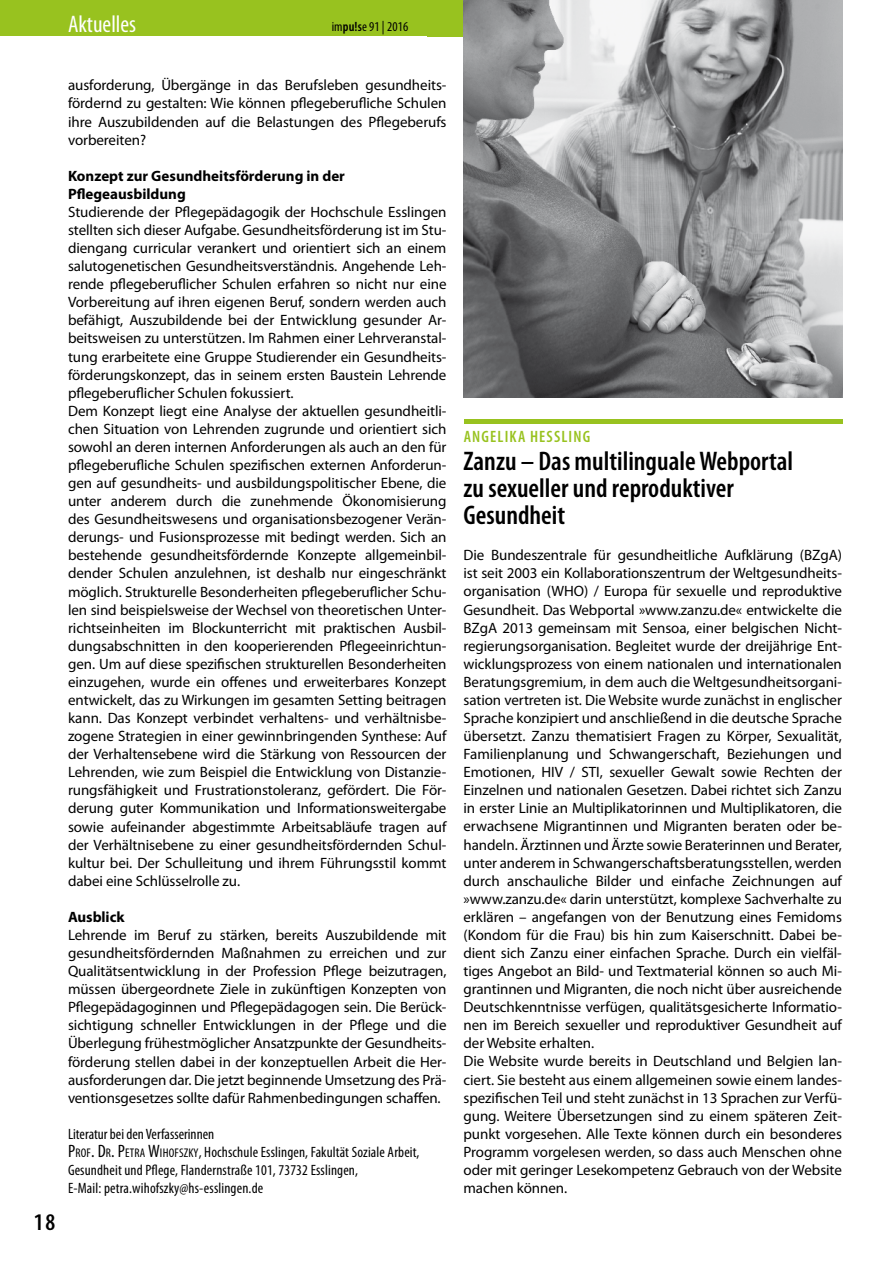
<style>
.page{position:relative;width:893px;height:1263px;background:#fff}
.page>*{position:absolute;margin:0;border:0;box-sizing:border-box;transform-origin:0 0}
.t1{font:600 condensed 27px/27.2px "Myriad Pro";color:#000}
.t2{font:condensed 24px "Myriad Pro";color:#fff}
.t3{font:600 condensed 24px "Myriad Pro";color:#000}
.t4{font:600 condensed 16.5px "Myriad Pro";letter-spacing:.07em;color:#98c21f}
.t5{font:15px/18.1px "Myriad Pro";letter-spacing:-.005em;color:#000;text-align:justify}
.t6{font:condensed 15px/18px "Myriad Pro";letter-spacing:.01em;color:#000}
.t7{font:700 15px/18px "Myriad Pro";color:#000}
.t8{font:condensed 13.5px "Myriad Pro";letter-spacing:.01em;color:#000}
.s1{font-weight:600}
.s2{font-size:18px}
.s3{font-size:12.6px}
</style>
<div class="page">
<div style="left:0;top:0;width:446px;height:36px;background:#98c21f"></div>
<div style="left:427px;top:0;width:79px;height:36px;background:#98c21f"></div>
<img style="left:463px;top:0;width:379px;height:398px">
<hr style="left:464px;top:420px;width:378px;height:4px;background:#98c21f">
<h2 class="t2" style="left:68px;top:11px;width:70px">Aktuelles</h2>
<p class="t8" style="left:332px;top:20px;width:78px">im<span class="s1">pu!s</span>e 91 | 2016</p>
<h2 class="t3" style="left:34px;top:1209px;width:23px">18</h2>
<p class="t5" style="left:68px;top:77px;width:380px">ausforderung, Übergänge in das Berufsleben gesundheits&shy;fördernd zu gestalten: Wie können pflegeberufliche Schulen ihre Auszubildenden auf die Belastungen des Pflegeberufs vorbereiten?</p>
<p class="t7" style="left:68px;top:167px;width:278px">Konzept zur Gesundheitsförderung in der<br>Pflegeausbildung</p>
<p class="t5" style="left:68px;top:203px;width:380px;text-align:left">Studierende der Pflegepädagogik der Hochschule Esslingen stellten sich dieser Aufgabe. Gesundheitsförderung ist im Stu&shy;diengang curricular verankert und orientiert sich an einem salutogenetischen Gesundheitsverständnis. Angehende Leh&shy;rende pflegeberuflicher Schulen erfahren so nicht nur eine Vorbereitung auf ihren eigenen Beruf, sondern werden auch befähigt, Auszubildende bei der Entwicklung gesunder Ar&shy;beitsweisen zu unterstützen. Im Rahmen einer Lehrveranstal&shy;tung erarbeitete eine Gruppe Studierender ein Gesundheits&shy;förderungskonzept, das in seinem ersten Baustein Lehrende pflegeberuflicher Schulen fokussiert.<br>Dem Konzept liegt eine Analyse der aktuellen gesundheitli&shy;chen Situation von Lehrenden zugrunde und orientiert sich sowohl an deren internen Anforderungen als auch an den für pflegeberufliche Schulen spezifischen externen Anforderun&shy;gen auf gesundheits- und ausbildungspolitischer Ebene, die unter anderem durch die zunehmende Ökonomisierung des Gesundheitswesens und organisationsbezogener Verän&shy;derungs- und Fusionsprozesse mit bedingt werden. Sich an bestehende gesundheitsfördernde Konzepte allgemeinbil&shy;dender Schulen anzulehnen, ist deshalb nur eingeschränkt möglich. Strukturelle Besonderheiten pflegeberuflicher Schu&shy;len sind beispielsweise der Wechsel von theoretischen Unter&shy;richtseinheiten im Blockunterricht mit praktischen Ausbil&shy;dungsabschnitten in den kooperierenden Pflegeeinrichtun&shy;gen. Um auf diese spezifischen strukturellen Besonderheiten einzugehen, wurde ein offenes und erweiterbares Konzept entwickelt, das zu Wirkungen im gesamten Setting beitragen kann. Das Konzept verbindet verhaltens- und verhältnisbe&shy;zogene Strategien in einer gewinnbringenden Synthese: Auf der Verhaltensebene wird die Stärkung von Ressourcen der Lehrenden, wie zum Beispiel die Entwicklung von Distanzie&shy;rungsfähigkeit und Frustrationstoleranz, gefördert. Die För&shy;derung guter Kommunikation und Informationsweitergabe sowie aufeinander abgestimmte Arbeitsabläufe tragen auf der Verhältnisebene zu einer gesundheitsfördernden Schul&shy;kultur bei. Der Schulleitung und ihrem Führungsstil kommt dabei eine Schlüsselrolle zu.</p>
<p class="t7" style="left:68px;top:908px;width:58px">Ausblick</p>
<p class="t5" style="left:68px;top:926px;width:380px">Lehrende im Beruf zu stärken, bereits Auszubildende mit gesundheitsfördernden Maßnahmen zu erreichen und zur Qualitätsentwicklung in der Profession Pflege beizutragen, müssen übergeordnete Ziele in zukünftigen Konzepten von Pflegepädagoginnen und Pflegepädagogen sein. Die Berück&shy;sichtigung schneller Entwicklungen in der Pflege und die Überlegung frühestmöglicher Ansatzpunkte der Gesundheits&shy;förderung stellen dabei in der konzeptuellen Arbeit die Her&shy;ausforderungen dar. Die jetzt beginnende Umsetzung des Prä&shy;ventionsgesetzes sollte dafür Rahmenbedingungen schaffen.</p>
<p class="t6" style="left:68px;top:1125px;width:353px">Literatur bei den Verfasserinnen<br><span class="s2">P</span><span class="s3">ROF</span><span class="s2">. D</span><span class="s3">R</span><span class="s2">. P</span><span class="s3">ETRA</span> <span class="s2">W</span><span class="s3">IHOFSZKY</span>, Hochschule Esslingen, Fakultät Soziale Arbeit, Gesundheit und Pflege, Flandernstraße 101, 73732 Esslingen,<br>E-Mail: petra.wihofszky@hs-esslingen.de</p>
<p class="t4" style="left:464px;top:427px;width:127px">Angelika Hessling</p>
<h1 class="t1" style="left:463px;top:448px;width:331px">Zanzu – Das multilinguale Webportal zu sexueller und reproduktiver<br>Gesundheit</h1>
<p class="t5" style="left:463px;top:546px;width:380px;text-align:left">Die Bundeszentrale für gesundheitliche Aufklärung (BZgA) ist seit 2003 ein Kollaborationszentrum der Weltgesundheits&shy;organisation (WHO) / Europa für sexuelle und reproduktive Gesundheit. Das Webportal »www.zanzu.de« entwickelte die BZgA 2013 gemeinsam mit Sensoa, einer belgischen Nicht&shy;regierungsorganisation. Begleitet wurde der dreijährige Ent&shy;wicklungsprozess von einem nationalen und internationalen Beratungsgremium, in dem auch die Weltgesundheitsorgani&shy;sation vertreten ist. Die Website wurde zunächst in englischer Sprache konzipiert und anschließend in die deutsche Sprache übersetzt. Zanzu thematisiert Fragen zu Körper, Sexualität, Familienplanung und Schwangerschaft, Beziehungen und Emotionen, HIV / STI, sexueller Gewalt sowie Rechten der Einzelnen und nationalen Gesetzen. Dabei richtet sich Zanzu in erster Linie an Multiplikatorinnen und Multiplikatoren, die erwachsene Migrantinnen und Migranten beraten oder be&shy;handeln. Ärztinnen und Ärzte sowie Beraterinnen und Berater, unter anderem in Schwangerschaftsberatungsstellen, werden durch anschauliche Bilder und einfache Zeichnungen auf »www.zanzu.de« darin unterstützt, komplexe Sachverhalte zu erklären – angefangen von der Benutzung eines Femidoms (Kondom für die Frau) bis hin zum Kaiserschnitt. Dabei be&shy;dient sich Zanzu einer einfachen Sprache. Durch ein vielfäl&shy;tiges Angebot an Bild- und Textmaterial können so auch Mi&shy;grantinnen und Migranten, die noch nicht über ausreichende Deutschkenntnisse verfügen, qualitätsgesicherte Informatio&shy;nen im Bereich sexueller und reproduktiver Gesundheit auf der Website erhalten.<br>Die Website wurde bereits in Deutschland und Belgien lan&shy;ciert. Sie besteht aus einem allgemeinen sowie einem landes&shy;spezifischen Teil und steht zunächst in 13 Sprachen zur Verfü&shy;gung. Weitere Übersetzungen sind zu einem späteren Zeit&shy;punkt vorgesehen. Alle Texte können durch ein besonderes Programm vorgelesen werden, so dass auch Menschen ohne oder mit geringer Lesekompetenz Gebrauch von der Website machen können.</p>
</div>
